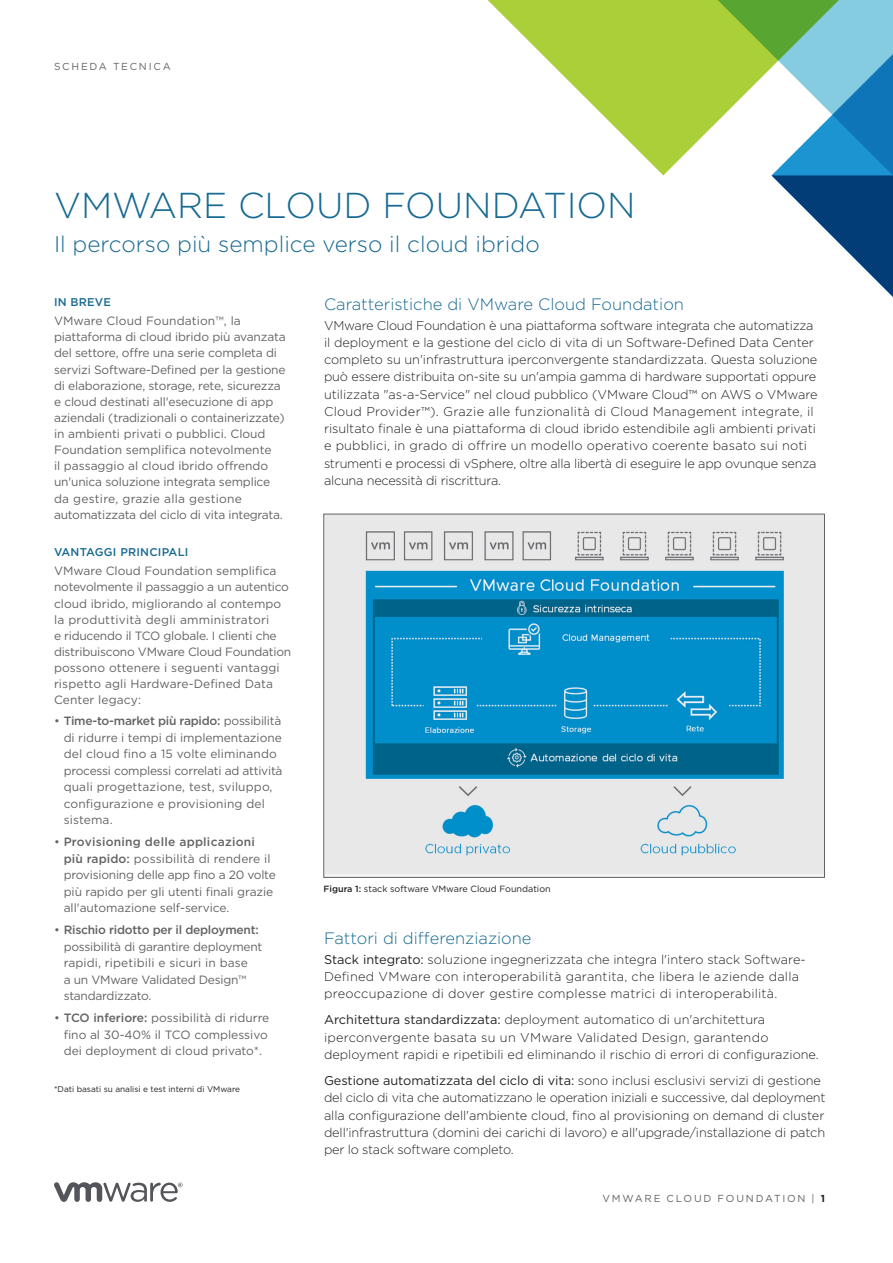
<style>
.page{position:relative;width:893px;height:1263px;background:#fff}
.page>*{position:absolute;margin:0;border:0;box-sizing:border-box;transform-origin:0 0}
._1a__MAIN_TITLE{font:300 36px "Gotham";color:#176a92}
._1a__MAIN_TITLE-2{font:300 22.5px "Gotham";color:#176a92}
._4a__SUBHEAD-1{font:300 16.5px "Gotham";color:#176a92}
._3a__BODY_TEXT{font:300 12.75px/17.2px "Gotham";letter-spacing:-.005em;color:#231f20}
._3a__BODY_TEXT-2{font:300 12.75px/17.2px "Gotham";letter-spacing:.02em;color:#231f20}
._5b__SIDEBAR-BODY-LA{font:12px/16.5px "Gotham";letter-spacing:-.015em;color:#636366}
._5b__SIDEBAR-BODY{font:12px/16.2px "Gotham";color:#636366}
._5a__SIDEBAR-HEAD{font:500 11.25px "Gotham";letter-spacing:.02em;color:#176a92}
.FOLIO-BOTTOM-GRAY{font:10.2px "Gotham";letter-spacing:.175em;color:#636366}
.FOLIO-TOP-GRAY{font:10.2px "Gotham";letter-spacing:.18em;color:#636366}
._7a__CAPTION_BODY{font:9px "Gotham";color:#231f20}
._8a__FOOTNOTE-2ND_LI{font:8.25px "Gotham";color:#231f20}
.s1{font-weight:500}
.s2{font-weight:400}
.s3{font-weight:700;color:#231f20}
</style>
<div class="page">
<svg style="left:54px;top:1182px;width:129px;height:20px"></svg>
<svg style="left:487px;top:0;width:217px;height:175px;fill:#abcf38"></svg>
<svg style="left:704px;top:0;width:189px;height:297px"></svg>
<svg style="left:324px;top:514px;width:500px;height:363px;background:#7ab8d2"></svg>
<p class="FOLIO-TOP-GRAY" style="left:54px;top:60px;width:118px">SCHEDA TECNICA</p>
<p class="_1a__MAIN_TITLE" style="left:54px;top:182px;width:583px">VMWARE CLOUD FOUNDATION</p>
<p class="_1a__MAIN_TITLE-2" style="left:54px;top:229px;width:487px">Il percorso più semplice verso il cloud ibrido</p>
<p class="_5a__SIDEBAR-HEAD" style="left:54px;top:295px;width:59px">IN BREVE</p>
<p class="_5b__SIDEBAR-BODY-LA" style="left:54px;top:313px;width:233px">VMware Cloud Foundation™, la piattaforma di cloud ibrido più avanzata del settore, offre una serie completa di servizi Software-Defined per la gestione di elaborazione, storage, rete, sicurezza e cloud destinati all'esecuzione di app aziendali (tradizionali o containerizzate) in ambienti privati o pubblici. Cloud Foundation semplifica notevolmente<br>il passaggio al cloud ibrido offrendo un'unica soluzione integrata semplice da gestire, grazie alla gestione automatizzata del ciclo di vita integrata.</p>
<p class="_5a__SIDEBAR-HEAD" style="left:54px;top:545px;width:136px">VANTAGGI PRINCIPALI</p>
<p class="_5b__SIDEBAR-BODY" style="left:54px;top:563px;width:239px">VMware Cloud Foundation semplifica notevolmente il passaggio a un autentico cloud ibrido, migliorando al contempo la produttività degli amministratori<br>e riducendo il TCO globale. I clienti che distribuiscono VMware Cloud Foundation possono ottenere i seguenti vantaggi rispetto agli Hardware-Defined Data Center legacy:</p>
<p class="_5b__SIDEBAR-BODY-LA" style="left:64px;top:713px;width:220px;text-indent:-10px">• <span class="s1">Time-to-market più rapido:</span> possibilità di ridurre i tempi di implementazione del cloud fino a 15 volte eliminando processi complessi correlati ad attività quali progettazione, test, sviluppo, configurazione e provisioning del sistema.</p>
<p class="_5b__SIDEBAR-BODY-LA" style="left:64px;top:833px;width:214px;text-indent:-10px">• <span class="s1">Provisioning delle applicazioni più rapido:</span> possibilità di rendere il provisioning delle app fino a 20 volte più rapido per gli utenti finali grazie all'automazione self-service.</p>
<p class="_5b__SIDEBAR-BODY-LA" style="left:64px;top:921px;width:200px;text-indent:-10px">• <span class="s1">Rischio ridotto per il deployment: </span>possibilità di garantire deployment rapidi, ripetibili e sicuri in base<br>a un VMware Validated Design™ standardizzato.</p>
<p class="_5b__SIDEBAR-BODY-LA" style="left:64px;top:1009px;width:207px;text-indent:-10px">• <span class="s1">TCO inferiore:</span> possibilità di ridurre fino al 30-40% il TCO complessivo dei deployment di cloud privato*.</p>
<p class="_8a__FOOTNOTE-2ND_LI" style="left:54px;top:1083px;width:188px">*Dati basati su analisi e test interni di VMware</p>
<p class="_4a__SUBHEAD-1" style="left:324px;top:294px;width:361px">Caratteristiche di VMware Cloud Foundation</p>
<p class="_3a__BODY_TEXT" style="left:324px;top:316px;width:495px">VMware Cloud Foundation è una piattaforma software integrata che automatizza il deployment e la gestione del ciclo di vita di un Software-Defined Data Center completo su un'infrastruttura iperconvergente standardizzata. Questa soluzione può essere distribuita on-site su un'ampia gamma di hardware supportati oppure utilizzata "as-a-Service" nel cloud pubblico (VMware Cloud™ on AWS o VMware Cloud Provider™). Grazie alle funzionalità di Cloud Management integrate, il risultato finale è una piattaforma di cloud ibrido estendibile agli ambienti privati e pubblici, in grado di offrire un modello operativo coerente basato sui noti strumenti e processi di vSphere, oltre alla libertà di eseguire le app ovunque senza alcuna necessità di riscrittura.</p>
<p class="_7a__CAPTION_BODY" style="left:324px;top:883px;width:229px"><span class="s1">Figura 1:</span> stack software VMware Cloud Foundation</p>
<p class="_4a__SUBHEAD-1" style="left:324px;top:928px;width:209px">Fattori di differenziazione</p>
<p class="_3a__BODY_TEXT-2" style="left:324px;top:950px;width:483px"><span class="s2">Stack integrato:</span> soluzione ingegnerizzata che integra l'intero stack Software-<br>Defined VMware con interoperabilità garantita, che libera le aziende dalla preoccupazione di dover gestire complesse matrici di interoperabilità.</p>
<p class="_3a__BODY_TEXT" style="left:324px;top:1011px;width:496px"><span class="s2">Architettura standardizzata:</span> deployment automatico di un'architettura iperconvergente basata su un VMware Validated Design, garantendo deployment rapidi e ripetibili ed eliminando il rischio di errori di configurazione.</p>
<p class="_3a__BODY_TEXT" style="left:324px;top:1072px;width:503px"><span class="s2">Gestione automatizzata del ciclo di vita:</span> sono inclusi esclusivi servizi di gestione del ciclo di vita che automatizzano le operation iniziali e successive, dal deployment alla configurazione dell'ambiente cloud, fino al provisioning on demand di cluster dell'infrastruttura (domini dei carichi di lavoro) e all'upgrade/installazione di patch per lo stack software completo.</p>
<p class="FOLIO-BOTTOM-GRAY" style="left:602px;top:1191px;width:224px">VMWARE CLOUD FOUNDATION | <span class="s3">1</span></p>
</div>
